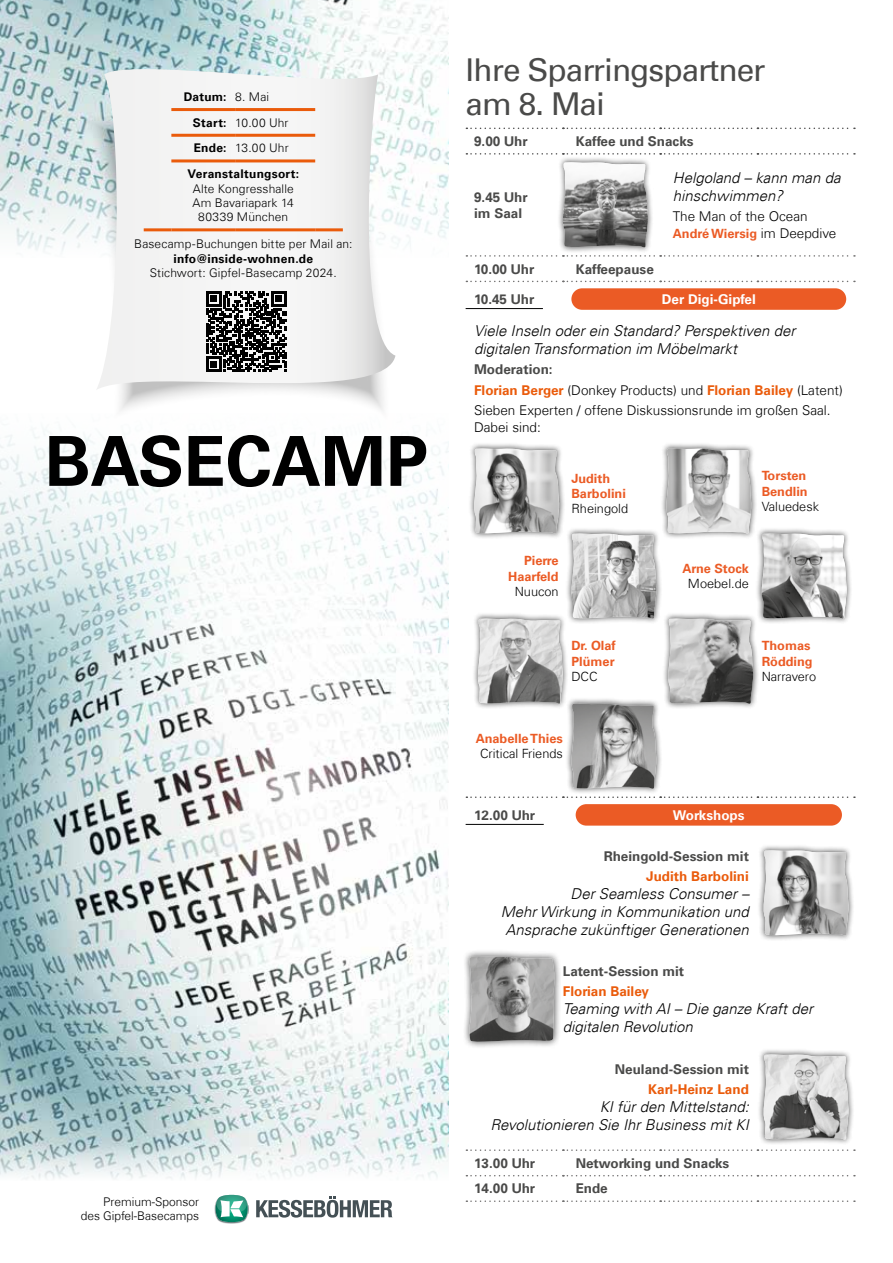
<style>
.page{position:relative;width:893px;height:1263px;background:#fff}
.page>*{position:absolute;margin:0;border:0;box-sizing:border-box;transform-origin:0 0}
.t1{font:700 69px "Univers Com 65";color:#000}
.t2{font:31.5px/34.5px "Univers Com 55 Roman";letter-spacing:-.03em;color:#4a4a49}
.t3{font:italic 300 15px/18px "Univers Com 45";color:#000}
.t4{font:700 13.5px/16.2px "Univers Com 65";color:#4a4a49}
.t5{font:300 13.5px/20.4px "Univers Com 45";color:#000}
.t6{font:700 13.5px "Univers Com 65";color:#ea5b0b}
.t7{font:700 13.5px "Univers Com 65";color:#fff}
.t8{font:700 12.75px/15.3px "Univers Com 65";color:#eb5b25}
.t9{font:300 12.75px "Univers Com 45";color:#000}
.t10{font:300 12px/14.4px "Univers Com 45";letter-spacing:.01em;color:#000;text-align:right}
.t11{font:700 12px "Univers Com 65";letter-spacing:.02em;color:#000}
.s1{font-family:"Univers Com 45";font-weight:300}
.s2{font-family:"Univers Com 65";font-weight:700}
.s3{font-family:"Univers Com 45";font-weight:300;font-size:13.5px;color:#000}
.s4{font-family:"Univers Com 65";font-weight:700;color:#ea5b0b}
</style>
<div class="page">
<img style="left:0;top:431px;width:449px;height:713px">
<svg style="left:0;top:1144px;width:468px;height:80px"></svg>
<img style="left:0;top:0;width:449px;height:251px">
<img style="left:215px;top:1195px;width:1px;height:28px">
<svg style="left:216px;top:1195px;width:33px;height:28px"></svg>
<svg style="left:256px;top:1196px;width:136px;height:21px"></svg>
<svg style="left:81px;top:92px;width:314px;height:346px"></svg>
<svg style="left:96px;top:69px;width:299px;height:321px"></svg>
<hr style="left:171px;top:108px;width:64px;height:3px;background:#ea5b0b">
<hr style="left:235px;top:108px;width:80px;height:3px;background:#ea5b0b">
<hr style="left:171px;top:134px;width:64px;height:3px;background:#ea5b0b">
<hr style="left:235px;top:134px;width:80px;height:3px;background:#ea5b0b">
<hr style="left:171px;top:159px;width:64px;height:3px;background:#ea5b0b">
<hr style="left:235px;top:159px;width:80px;height:3px;background:#ea5b0b">
<hr style="left:144px;top:228px;width:27px;height:3px;background:#ea5b0b">
<hr style="left:171px;top:228px;width:64px;height:3px;background:#ea5b0b">
<hr style="left:235px;top:228px;width:80px;height:3px;background:#ea5b0b">
<hr style="left:315px;top:228px;width:28px;height:3px;background:#ea5b0b">
<svg style="left:206px;top:291px;width:80px;height:81px"></svg>
<svg style="left:466px;top:128px;width:389px;height:1px"></svg>
<svg style="left:466px;top:153px;width:389px;height:2px"></svg>
<svg style="left:466px;top:796px;width:389px;height:2px"></svg>
<svg style="left:466px;top:255px;width:389px;height:2px"></svg>
<svg style="left:466px;top:281px;width:389px;height:1px"></svg>
<svg style="left:466px;top:1149px;width:389px;height:2px"></svg>
<svg style="left:466px;top:1175px;width:389px;height:1px"></svg>
<svg style="left:466px;top:1200px;width:389px;height:2px"></svg>
<div style="left:557px;top:156px;width:97px;height:97px;background:#000;opacity:.69"></div>
<img style="left:562px;top:162px;width:86px;height:85px">
<hr style="left:466px;top:308px;width:77px;height:1px;background:#000">
<div style="left:571px;top:288px;width:275px;height:22px;background:#eb5b25;border-radius:11px"></div>
<div style="left:468px;top:442px;width:97px;height:97px;background:#000;opacity:.69"></div>
<img style="left:474px;top:448px;width:85px;height:86px">
<div style="left:660px;top:442px;width:97px;height:97px;background:#000;opacity:.69"></div>
<img style="left:666px;top:448px;width:85px;height:86px">
<div style="left:565px;top:527px;width:98px;height:97px;background:#000;opacity:.69"></div>
<img style="left:571px;top:534px;width:86px;height:85px">
<div style="left:756px;top:527px;width:97px;height:97px;background:#000;opacity:.69"></div>
<svg style="left:761px;top:533px;width:86px;height:86px"></svg>
<img style="left:762px;top:534px;width:85px;height:85px">
<div style="left:472px;top:613px;width:97px;height:96px;background:#000;opacity:.69"></div>
<img style="left:477px;top:619px;width:86px;height:85px">
<div style="left:662px;top:613px;width:97px;height:96px;background:#000;opacity:.69"></div>
<img style="left:667px;top:619px;width:86px;height:85px">
<div style="left:565px;top:698px;width:98px;height:96px;background:#000;opacity:.69"></div>
<img style="left:571px;top:704px;width:86px;height:85px">
<hr style="left:466px;top:824px;width:78px;height:1px;background:#000">
<div style="left:576px;top:804px;width:266px;height:22px;background:#eb5b25;border-radius:11px"></div>
<div style="left:757px;top:844px;width:98px;height:97px;background:#000;opacity:.69"></div>
<img style="left:763px;top:850px;width:86px;height:85px">
<div style="left:462px;top:949px;width:99px;height:100px;background:#000;opacity:.69"></div>
<svg style="left:469px;top:956px;width:86px;height:86px"></svg>
<img style="left:469px;top:957px;width:85px;height:85px">
<div style="left:757px;top:1048px;width:98px;height:97px;background:#000;opacity:.69"></div>
<img style="left:763px;top:1054px;width:86px;height:86px">
<p class="t11" style="left:184px;top:89px;width:87px">Datum: <span class="s1">8. Mai</span></p>
<p class="t10" style="left:193px;top:110px;width:97px;line-height:25.7px;text-align:left"><span class="s2">Start:</span> 10.00 Uhr<br><span class="s2">Ende:</span> 13.00 Uhr</p>
<p class="t11" style="left:188px;top:167px;width:113px">Veranstaltungsort:</p>
<p class="t10" style="left:193px;top:181px;width:103px;text-align:center">Alte Kongresshalle<br>Am Bavariapark 14<br>80339 München</p>
<p class="t10" style="left:134px;top:237px;width:220px">Basecamp-Buchungen bitte per Mail an:</p>
<p class="t11" style="left:173px;top:251px;width:141px">info@inside-wohnen.de</p>
<p class="t10" style="left:150px;top:266px;width:188px">Stichwort: Gipfel-Basecamp 2024.</p>
<h1 class="t1" style="left:45px;top:420px;width:385px">BASECAMP</h1>
<p class="t10" style="left:81px;top:1194px;width:120px">Premium-Sponsor<br>des Gipfel-Basecamps</p>
<h2 class="t2" style="left:466px;top:52px;width:301px">Ihre Sparringspartner am 8. Mai</h2>
<p class="t4" style="left:474px;top:133px;width:55px">9.00 Uhr</p>
<p class="t4" style="left:576px;top:133px;width:119px">Kaffee und Snacks</p>
<p class="t4" style="left:474px;top:189px;width:55px">9.45 Uhr im Saal</p>
<p class="t3" style="left:673px;top:169px;width:169px">Helgoland – kann man da hinschwimmen?</p>
<p class="t5" style="left:673px;top:206px;width:136px">The Man of the Ocean</p>
<p class="t8" style="left:673px;top:226px;width:165px">André Wiersig <span class="s3">im Deepdive</span></p>
<p class="t4" style="left:474px;top:261px;width:62px">10.00 Uhr</p>
<p class="t4" style="left:576px;top:261px;width:80px">Kaffeepause</p>
<p class="t4" style="left:474px;top:291px;width:62px">10.45 Uhr</p>
<p class="t7" style="left:662px;top:291px;width:95px">Der Digi-Gipfel</p>
<p class="t3" style="left:474px;top:322px;width:323px">Viele Inseln oder ein Standard? Perspektiven der digitalen Transformation im Möbelmarkt</p>
<p class="t4" style="left:474px;top:362px;width:80px">Moderation:</p>
<p class="t5" style="left:474px;top:380px;width:370px"><span class="s4">Florian Berger</span> (Donkey Products) und <span class="s4">Florian Bailey</span> (Latent)<br>Sieben Experten / offene Diskussionsrunde im großen Saal.</p>
<p class="t5" style="left:474px;top:417px;width:68px">Dabei sind:</p>
<p class="t8" style="left:571px;top:470px;width:56px">Judith<br>Barbolini</p>
<p class="t9" style="left:571px;top:501px;width:58px">Rheingold</p>
<p class="t8" style="left:508px;top:553px;width:52px;text-align:right">Pierre<br>Haarfeld</p>
<p class="t9" style="left:515px;top:584px;width:45px">Nuucon</p>
<p class="t8" style="left:571px;top:638px;width:46px">Dr. Olaf<br>Plümer</p>
<p class="t9" style="left:571px;top:669px;width:28px">DCC</p>
<p class="t8" style="left:476px;top:731px;width:89px">Anabelle Thies</p>
<p class="t9" style="left:480px;top:746px;width:84px">Critical Friends</p>
<p class="t8" style="left:762px;top:468px;width:48px">Torsten<br>Bendlin</p>
<p class="t9" style="left:762px;top:499px;width:59px">Valuedesk</p>
<p class="t8" style="left:683px;top:561px;width:68px">Arne Stock</p>
<p class="t9" style="left:688px;top:576px;width:62px">Moebel.de</p>
<p class="t8" style="left:762px;top:638px;width:53px">Thomas<br>Rödding</p>
<p class="t9" style="left:762px;top:669px;width:56px">Narravero</p>
<p class="t4" style="left:474px;top:807px;width:63px">12.00 Uhr</p>
<p class="t7" style="left:673px;top:807px;width:73px">Workshops</p>
<p class="t4" style="left:604px;top:848px;width:147px">Rheingold-Session mit</p>
<p class="t6" style="left:646px;top:868px;width:104px">Judith Barbolini</p>
<p class="t3" style="left:501px;top:885px;width:250px;text-align:right">Der Seamless Consumer –<br>Mehr Wirkung in Kommunikation und<br>Ansprache zukünftiger Generationen</p>
<p class="t4" style="left:563px;top:963px;width:123px">Latent-Session mit</p>
<p class="t6" style="left:563px;top:983px;width:88px">Florian Bailey</p>
<p class="t3" style="left:563px;top:1000px;width:252px">Teaming with AI – Die ganze Kraft der digitalen Revolution</p>
<p class="t4" style="left:615px;top:1061px;width:136px">Neuland-Session mit</p>
<p class="t6" style="left:648px;top:1081px;width:102px">Karl-Heinz Land</p>
<p class="t3" style="left:491px;top:1098px;width:260px;text-align:right">KI für den Mittelstand:<br>Revolutionieren Sie Ihr Business mit KI</p>
<p class="t4" style="left:474px;top:1155px;width:63px">13.00 Uhr</p>
<p class="t4" style="left:576px;top:1155px;width:155px">Networking und Snacks</p>
<p class="t4" style="left:474px;top:1180px;width:63px">14.00 Uhr</p>
<p class="t4" style="left:576px;top:1180px;width:34px">Ende</p>
</div>
